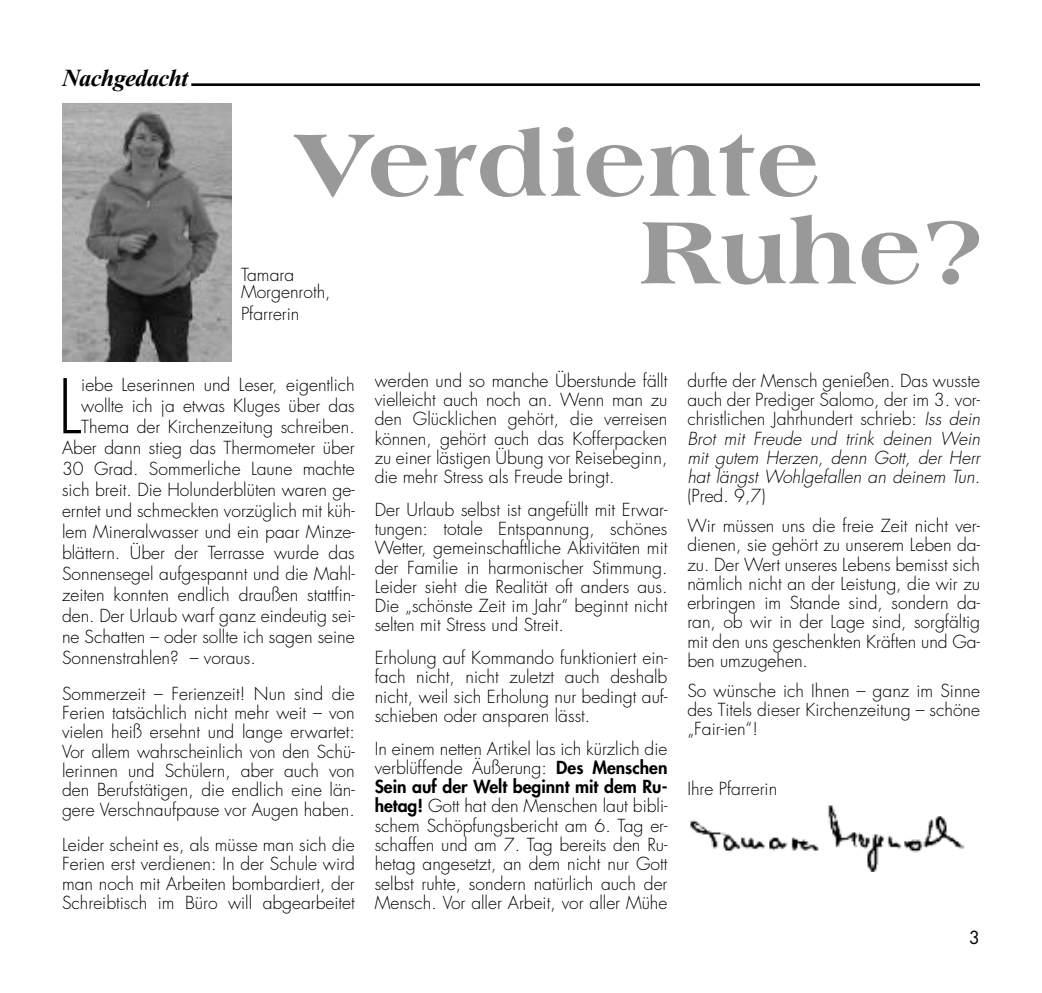
<style>
.page{position:relative;width:1042px;height:993px;background:#fff}
.page>*{position:absolute;margin:0;border:0;box-sizing:border-box;transform-origin:0 0}
.t1{font:800 94.5px "Americana";color:#999;scale:1.1 1}
.t2{font:300 73.15px "Futura";color:#000}
.t3{font:italic 700 24.5px "Times New Roman";letter-spacing:-.025em;color:#000}
.t4{font:300 17.5px/19.2px "Futura";color:#000;text-align:justify}
.t5{font:italic 300 17.5px/19.2px "Futura";color:#000;text-align:justify}
.t6{font:17.5px "Futura";color:#000}
.s1{font-weight:800}
.s2{font-style:normal}
</style>
<div class="page">
<img style="left:690px;top:805px;width:275px;height:66px">
<hr style="left:191px;top:83px;width:789px;height:3px;background:#000">
<img style="left:62px;top:103px;width:170px;height:258px">
<h3 class="t3" style="left:62px;top:70px;width:128px">Nachgedacht</h3>
<h1 class="t1" style="left:292px;top:127px;width:483px">Verdiente</h1>
<p class="t4" style="left:241px;top:267px;width:91px;line-height:17.5px">Tamara<br>Morgenroth,</p>
<p class="t4" style="left:241px;top:305px;width:60px">Pfarrerin</p>
<h1 class="t1" style="left:638px;top:214px;width:315px">Ruhe?</h1>
<h2 class="t2" style="left:57px;top:373px;width:25px">L</h2>
<p class="t4" style="left:81px;top:376px;width:275px">iebe Leserinnen und Leser, eigentlich</p>
<p class="t4" style="left:81px;top:397px;width:275px">wollte ich ja etwas Kluges über das</p>
<p class="t4" style="left:81px;top:418px;width:275px">Thema der Kirchenzeitung schreiben.</p>
<p class="t4" style="left:62px;top:439px;width:294px">Aber dann stieg das Thermometer über</p>
<p class="t4" style="left:62px;top:460px;width:294px">30 Grad. Sommerliche Laune machte</p>
<p class="t4" style="left:62px;top:481px;width:294px">sich breit. Die Holunderblüten waren ge-</p>
<p class="t4" style="left:62px;top:502px;width:294px">erntet und schmeckten vorzüglich mit küh-</p>
<p class="t4" style="left:62px;top:523px;width:294px">lem Mineralwasser und ein paar Minze-</p>
<p class="t4" style="left:62px;top:544px;width:294px">blättern. Über der Terrasse wurde das</p>
<p class="t4" style="left:62px;top:565px;width:294px">Sonnensegel aufgespannt und die Mahl-</p>
<p class="t4" style="left:62px;top:586px;width:294px">zeiten konnten endlich draußen stattfin-</p>
<p class="t4" style="left:62px;top:607px;width:294px">den. Der Urlaub warf ganz eindeutig sei-</p>
<p class="t4" style="left:62px;top:628px;width:294px">ne Schatten – oder sollte ich sagen seine</p>
<p class="t4" style="left:62px;top:649px;width:195px">Sonnenstrahlen? – voraus.</p>
<p class="t4" style="left:62px;top:685px;width:294px">Sommerzeit – Ferienzeit! Nun sind die Ferien tatsächlich nicht mehr weit – von vielen heiß ersehnt und lange erwartet:<br>Vor allem wahrscheinlich von den Schü&shy;lerinnen und Schülern, aber auch von den Berufstätigen, die endlich eine län&shy;gere Verschnaufpause vor Augen haben.</p>
<p class="t4" style="left:62px;top:836px;width:294px">Leider scheint es, als müsse man sich die Ferien erst verdienen: In der Schule wird man noch mit Arbeiten bombardiert, der Schreibtisch im Büro will abgearbeitet</p>
<p class="t4" style="left:375px;top:372px;width:294px">werden und so manche Überstunde fällt vielleicht auch noch an. Wenn man zu den Glücklichen gehört, die verreisen können, gehört auch das Kofferpacken zu einer lästigen Übung vor Reisebeginn, die mehr Stress als Freude bringt.</p>
<p class="t4" style="left:375px;top:501px;width:294px">Der Urlaub selbst ist angefüllt mit Erwar&shy;tungen: totale Entspannung, schönes Wetter, gemeinschaftliche Aktivitäten mit der Familie in harmonischer Stimmung.<br>Leider sieht die Realität oft anders aus.<br>Die „schönste Zeit im Jahr“ beginnt nicht selten mit Stress und Streit.</p>
<p class="t4" style="left:375px;top:649px;width:294px">Erholung auf Kommando funktioniert ein&shy;fach nicht, nicht zuletzt auch deshalb nicht, weil sich Erholung nur bedingt auf&shy;schieben oder ansparen lässt.</p>
<p class="t4" style="left:375px;top:739px;width:294px">In einem netten Artikel las ich kürzlich die verblüffende Äußerung: <span class="s1">Des Menschen Sein auf der Welt beginnt mit dem Ru&shy;hetag!</span> Gott hat den Menschen laut bibli&shy;schem Schöpfungsbericht am 6. Tag er&shy;schaffen und am 7. Tag bereits den Ru&shy;hetag angesetzt, an dem nicht nur Gott selbst ruhte, sondern natürlich auch der Mensch. Vor aller Arbeit, vor aller Mühe</p>
<p class="t5" style="left:687px;top:372px;width:294px"><span class="s2">durfte der Mensch genießen. Das wusste auch der Prediger Salomo, der im 3. vor&shy;christlichen Jahrhundert schrieb:</span> Iss dein Brot mit Freude und trink deinen Wein mit gutem Herzen, denn Gott, der Herr hat längst Wohlgefallen an deinem Tun.</p>
<p class="t4" style="left:687px;top:482px;width:294px;line-height:29.8px">(Pred. 9,7)<br>Wir müssen uns die freie Zeit nicht ver-</p>
<p class="t4" style="left:687px;top:536px;width:294px">dienen, sie gehört zu unserem Leben da&shy;zu. Der Wert unseres Lebens bemisst sich nämlich nicht an der Leistung, die wir zu erbringen im Stande sind, sondern da&shy;ran, ob wir in der Lage sind, sorgfältig mit den uns geschenkten Kräften und Ga&shy;ben umzugehen.</p>
<p class="t4" style="left:687px;top:682px;width:294px">So wünsche ich Ihnen – ganz im Sinne des Titels dieser Kirchenzeitung – schöne „Fair-ien“!</p>
<p class="t4" style="left:687px;top:779px;width:91px">Ihre Pfarrerin</p>
<p class="t6" style="left:969px;top:928px;width:12px">3</p>
</div>
